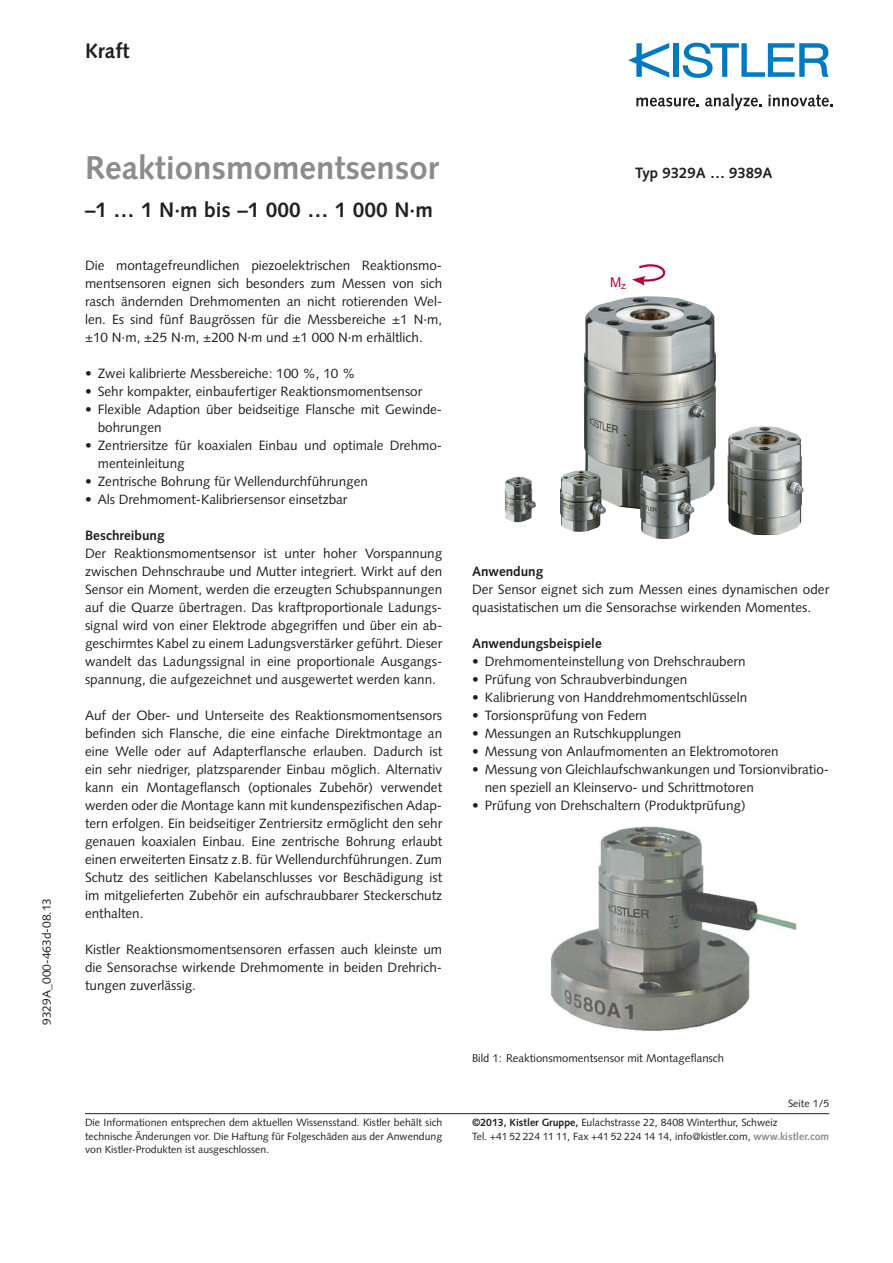
<style>
.page{position:relative;width:893px;height:1263px;background:#fff}
.page>*{position:absolute;margin:0;border:0;box-sizing:border-box;transform-origin:0 0}
.t1{font:700 33px "Syntax LT Std";color:#8a8c8f}
.t2{font:700 21px "Syntax LT Std";color:#231f20}
.t3{font:700 15px "Syntax LT Std";color:#231f20}
.t4{font:13.5px/18px "Syntax LT Std";color:#231f20}
.t5{font:700 13.5px "Syntax LT Std";color:#231f20}
.t6{font:13.5px "Arial";color:#b30437}
.t7{font:12px "Syntax LT Std";color:#231f20}
.t8{font:11.25px "Syntax LT Std";color:#231f20}
.t9{font:10.5px/13.5px "Syntax LT Std";color:#231f20}
.s1{font-weight:700}
.s2{font-weight:700;color:#8a8c8f}
</style>
<div class="page">
<hr style="left:85px;top:1113px;width:744px;height:1px;background:#231f20">
<div style="left:673px;top:43px;width:6px;height:34px;background:#007ac2"></div>
<svg style="left:683px;top:43px;width:146px;height:35px"></svg>
<svg style="left:628px;top:43px;width:41px;height:35px"></svg>
<svg style="left:636px;top:98px;width:63px;height:9px"></svg>
<svg style="left:705px;top:94px;width:57px;height:16px"></svg>
<svg style="left:768px;top:95px;width:65px;height:12px"></svg>
<img style="left:560px;top:296px;width:156px;height:243px">
<svg style="left:632px;top:264px;width:34px;height:22px"></svg>
<img style="left:550px;top:826px;width:247px;height:205px">
<h2 class="t2" style="left:85px;top:39px;width:46px">Kraft</h2>
<p class="t7" style="left:39px;top:1025px;width:128px;rotate:-90deg">9329A_000-463d-08.13</p>
<h1 class="t1" style="left:85px;top:149px;width:355px">Reaktionsmomentsensor</h1>
<h2 class="t2" style="left:85px;top:197px;width:349px">–1 … 1 N·m bis –1 000 … 1 000 N·m</h2>
<p class="t4" style="left:85px;top:256px;width:359px;text-align:justify">Die montagefreundlichen piezoelektrischen Reaktionsmo&shy;mentsensoren eignen sich besonders zum Messen von sich rasch ändernden Drehmomenten an nicht rotierenden Wel&shy;len. Es sind fünf Baugrössen für die Messbereiche ±1 N·m, ±10 N·m, ±25 N·m, ±200 N·m und ±1 000 N·m erhältlich.</p>
<p class="t4" style="left:85px;top:364px;width:272px">• Zwei kalibrierte Messbereiche: 100 %, 10 %</p>
<p class="t4" style="left:85px;top:382px;width:339px">• Sehr kompakter, einbaufertiger Reaktionsmomentsensor</p>
<p class="t4" style="left:98px;top:400px;width:346px;text-indent:-13px">• Flexible Adaption über beidseitige Flansche mit Gewinde&shy;bohrungen</p>
<p class="t4" style="left:98px;top:436px;width:346px;text-indent:-13px">• Zentriersitze für koaxialen Einbau und optimale Drehmo&shy;menteinleitung</p>
<p class="t4" style="left:85px;top:472px;width:284px">• Zentrische Bohrung für Wellendurchführungen</p>
<p class="t4" style="left:85px;top:490px;width:264px">• Als Drehmoment-Kalibriersensor einsetzbar</p>
<p class="t5" style="left:85px;top:528px;width:81px">Beschreibung</p>
<p class="t4" style="left:85px;top:544px;width:359px">Der Reaktionsmomentsensor ist unter hoher Vorspannung zwischen Dehnschraube und Mutter integriert. Wirkt auf den Sensor ein Moment, werden die erzeugten Schubspannungen auf die Quarze übertragen. Das kraftproportionale Ladungs&shy;signal wird von einer Elektrode abgegriffen und über ein ab&shy;geschirmtes Kabel zu einem Ladungsverstärker geführt. Dieser wandelt das Ladungssignal in eine proportionale Ausgangs&shy;spannung, die aufgezeichnet und ausgewertet werden kann.</p>
<p class="t4" style="left:85px;top:706px;width:359px;text-align:justify">Auf der Ober- und Unterseite des Reaktionsmomentsensors befinden sich Flansche, die eine einfache Direktmontage an eine Welle oder auf Adapterflansche erlauben. Dadurch ist ein sehr niedriger, platzsparender Einbau möglich. Alternativ kann ein Montageflansch (optionales Zubehör) verwendet werden oder die Montage kann mit kundenspezifischen Adap&shy;tern erfolgen. Ein beidseitiger Zentriersitz ermöglicht den sehr genauen koaxialen Einbau. Eine zentrische Bohrung erlaubt einen erweiterten Einsatz z.B. für Wellendurchführungen. Zum Schutz des seitlichen Kabelanschlusses vor Beschädigung ist im mitgelieferten Zubehör ein aufschraubbarer Steckerschutz enthalten.</p>
<p class="t4" style="left:85px;top:940px;width:359px;text-align:justify">Kistler Reaktionsmomentsensoren erfassen auch kleinste um die Sensorachse wirkende Drehmomente in beiden Drehrich&shy;tungen zuverlässig.</p>
<p class="t9" style="left:85px;top:1116px;width:359px;text-align:justify">Die Informationen entsprechen dem aktuellen Wissensstand. Kistler behält sich technische Änderungen vor. Die Haftung für Folgeschäden aus der Anwendung von Kistler-Produkten ist ausgeschlossen.</p>
<p class="t3" style="left:635px;top:164px;width:139px">Typ 9329A … 9389A</p>
<p class="t6" style="left:610px;top:274px;width:17px">M<sub>z</sub></p>
<p class="t5" style="left:472px;top:564px;width:73px">Anwendung</p>
<p class="t4" style="left:472px;top:580px;width:359px">Der Sensor eignet sich zum Messen eines dynamischen oder quasistatischen um die Sensorachse wirkenden Momentes.</p>
<p class="t5" style="left:472px;top:636px;width:131px">Anwendungsbeispiele</p>
<p class="t4" style="left:472px;top:652px;width:275px">• Drehmomenteinstellung von Drehschraubern</p>
<p class="t4" style="left:472px;top:670px;width:217px">• Prüfung von Schraubverbindungen</p>
<p class="t4" style="left:472px;top:688px;width:277px">• Kalibrierung von Handdrehmomentschlüsseln</p>
<p class="t4" style="left:472px;top:706px;width:177px">• Torsionsprüfung von Federn</p>
<p class="t4" style="left:472px;top:724px;width:211px">• Messungen an Rutschkupplungen</p>
<p class="t4" style="left:472px;top:742px;width:308px">• Messung von Anlaufmomenten an Elektromotoren</p>
<p class="t4" style="left:485px;top:760px;width:346px;text-indent:-13px">• Messung von Gleichlaufschwankungen und Torsionvibratio&shy;nen speziell an Kleinservo- und Schrittmotoren</p>
<p class="t4" style="left:472px;top:796px;width:275px">• Prüfung von Drehschaltern (Produktprüfung)</p>
<p class="t8" style="left:472px;top:1051px;width:254px">Bild 1: Reaktionsmomentsensor mit Montageflansch</p>
<p class="t9" style="left:788px;top:1097px;width:43px">Seite 1/5</p>
<p class="t9" style="left:472px;top:1116px;width:359px"><span class="s1">©2013, Kistler Gruppe,</span> Eulachstrasse 22, 8408 Winterthur, Schweiz<br>Tel. +41 52 224 11 11, Fax +41 52 224 14 14, info@kistler.com, <span class="s2">www.kistler.com</span></p>
</div>
